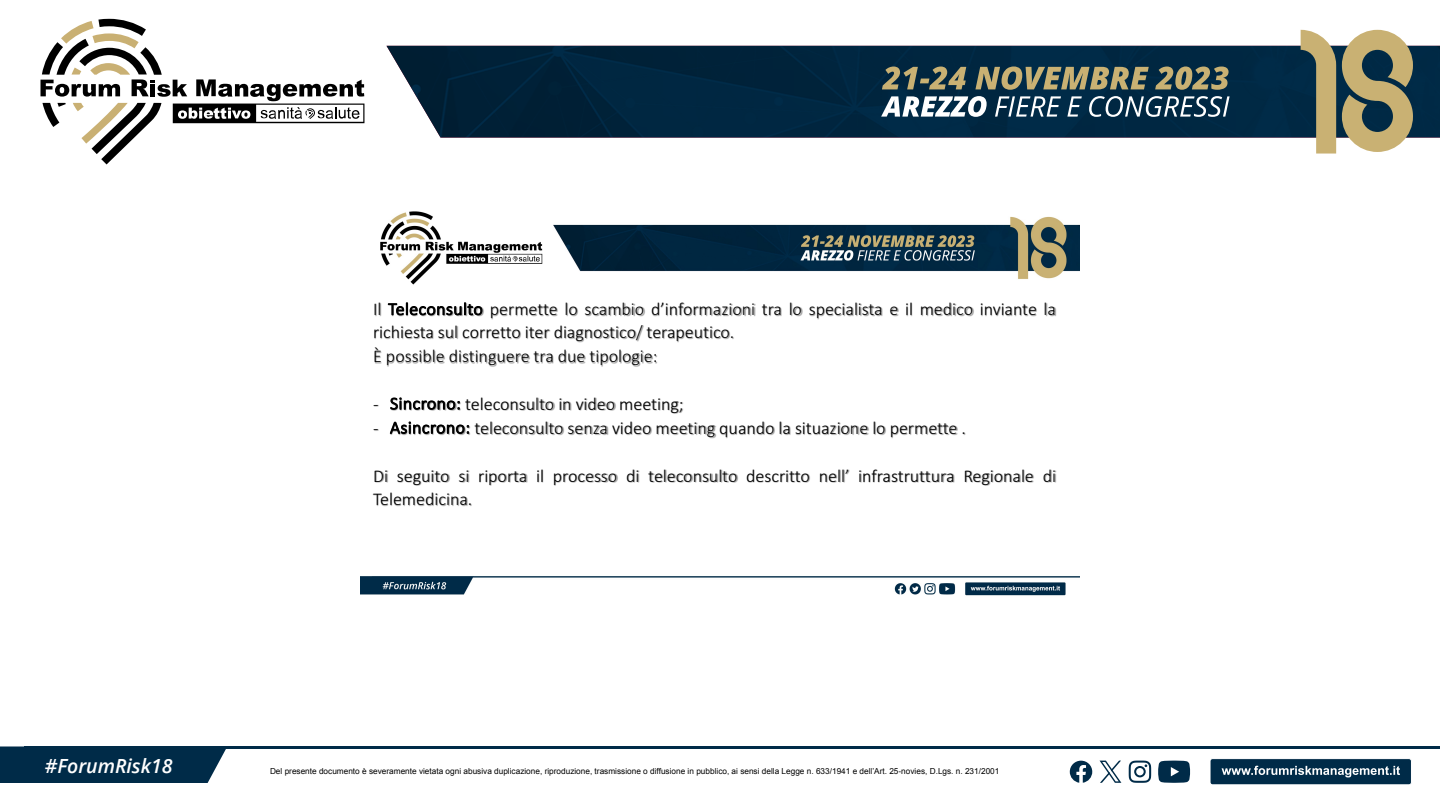
<style>
.page{position:relative;width:1440px;height:810px;background:#fff}
.page>*{position:absolute;margin:0;border:0;box-sizing:border-box;transform-origin:0 0}
.t1{font:italic 600 19.5px "Open Sans";color:#fff}
.t2{font:300 18px/23.7px "Calibri";color:#000}
.t3{font:8.25px "Arial";color:#000}
.s1{font-size:17.62px}
</style>
<div class="page">
<div style="left:0;top:746px;width:226px;height:37px;background:#002b48"></div>
<div style="left:1210px;top:759px;width:201px;height:26px;background:#002b48;border-radius:3px"></div>
<div style="left:1210px;top:758px;width:202px;height:27px;border:1px solid #fff;border-radius:3px"></div>
<svg style="left:1222px;top:766px;width:178px;height:11px"></svg>
<hr style="left:24px;top:746px;width:1416px;height:3px;background:#002b48">
<img style="left:386px;top:46px;width:1054px;height:92px">
<svg style="left:1342px;top:30px;width:71px;height:122px;background:#9a9575"></svg>
<svg style="left:1301px;top:30px;width:35px;height:124px;background:#929074"></svg>
<svg style="left:40px;top:19px;width:324px;height:145px"></svg>
<svg style="left:881px;top:96px;width:349px;height:21px"></svg>
<svg style="left:882px;top:66px;width:347px;height:24px;background:#656c5b"></svg>
<svg style="left:1129px;top:761px;width:22px;height:22px"></svg>
<svg style="left:1158px;top:761px;width:32px;height:22px"></svg>
<svg style="left:1070px;top:761px;width:22px;height:22px"></svg>
<svg style="left:1100px;top:761px;width:21px;height:22px"></svg>
<img style="left:360px;top:211px;width:720px;height:385px">
<img style="left:362px;top:293px;width:15px;height:23px">
<img style="left:377px;top:293px;width:102px;height:23px">
<img style="left:479px;top:293px;width:74px;height:23px">
<img style="left:553px;top:293px;width:20px;height:23px">
<img style="left:573px;top:293px;width:67px;height:23px">
<img style="left:640px;top:293px;width:110px;height:39px">
<img style="left:750px;top:293px;width:27px;height:39px">
<img style="left:777px;top:293px;width:20px;height:39px">
<img style="left:797px;top:293px;width:81px;height:39px">
<img style="left:878px;top:293px;width:16px;height:39px">
<img style="left:894px;top:293px;width:14px;height:39px">
<img style="left:908px;top:293px;width:61px;height:39px">
<img style="left:969px;top:293px;width:63px;height:39px">
<img style="left:1032px;top:293px;width:37px;height:39px">
<img style="left:362px;top:316px;width:65px;height:24px">
<img style="left:427px;top:316px;width:24px;height:24px">
<img style="left:451px;top:316px;width:63px;height:24px">
<img style="left:514px;top:316px;width:28px;height:24px">
<img style="left:542px;top:316px;width:93px;height:24px">
<img style="left:635px;top:316px;width:84px;height:40px">
<img style="left:719px;top:316px;width:28px;height:40px">
<img style="left:362px;top:340px;width:9px;height:40px">
<img style="left:371px;top:340px;width:4px;height:40px">
<img style="left:375px;top:340px;width:58px;height:40px">
<img style="left:433px;top:340px;width:4px;height:40px">
<img style="left:437px;top:340px;width:81px;height:40px">
<img style="left:518px;top:340px;width:56px;height:40px">
<img style="left:522px;top:340px;width:45px;height:40px">
<img style="left:574px;top:340px;width:4px;height:40px">
<img style="left:578px;top:340px;width:63px;height:40px">
<img style="left:641px;top:340px;width:5px;height:40px">
<img style="left:646px;top:340px;width:32px;height:40px">
<img style="left:362px;top:386px;width:30px;height:24px">
<img style="left:379px;top:387px;width:66px;height:24px">
<img style="left:445px;top:387px;width:9px;height:24px">
<img style="left:454px;top:387px;width:93px;height:24px">
<img style="left:547px;top:387px;width:17px;height:24px">
<img style="left:564px;top:387px;width:44px;height:24px">
<img style="left:608px;top:387px;width:59px;height:24px">
<img style="left:667px;top:387px;width:29px;height:24px">
<img style="left:362px;top:410px;width:30px;height:41px">
<img style="left:379px;top:411px;width:75px;height:40px">
<img style="left:454px;top:411px;width:9px;height:40px">
<img style="left:463px;top:411px;width:93px;height:40px">
<img style="left:556px;top:411px;width:45px;height:40px">
<img style="left:601px;top:411px;width:43px;height:40px">
<img style="left:644px;top:411px;width:64px;height:40px">
<img style="left:708px;top:411px;width:59px;height:40px">
<img style="left:767px;top:411px;width:17px;height:40px">
<img style="left:784px;top:411px;width:77px;height:40px">
<img style="left:861px;top:411px;width:17px;height:40px">
<img style="left:878px;top:411px;width:72px;height:40px">
<img style="left:950px;top:411px;width:29px;height:40px">
<img style="left:362px;top:459px;width:15px;height:23px">
<img style="left:377px;top:459px;width:9px;height:23px">
<img style="left:386px;top:459px;width:52px;height:23px">
<img style="left:438px;top:459px;width:9px;height:23px">
<img style="left:447px;top:459px;width:11px;height:23px">
<img style="left:458px;top:459px;width:9px;height:23px">
<img style="left:467px;top:459px;width:49px;height:40px">
<img style="left:516px;top:459px;width:9px;height:40px">
<img style="left:525px;top:459px;width:8px;height:40px">
<img style="left:533px;top:459px;width:9px;height:40px">
<img style="left:542px;top:459px;width:64px;height:40px">
<img style="left:606px;top:459px;width:9px;height:40px">
<img style="left:615px;top:459px;width:13px;height:40px">
<img style="left:628px;top:459px;width:9px;height:40px">
<img style="left:637px;top:459px;width:89px;height:40px">
<img style="left:726px;top:459px;width:9px;height:40px">
<img style="left:735px;top:459px;width:64px;height:40px">
<img style="left:799px;top:459px;width:8px;height:40px">
<img style="left:807px;top:459px;width:31px;height:40px">
<img style="left:838px;top:459px;width:9px;height:40px">
<img style="left:847px;top:459px;width:4px;height:40px">
<img style="left:851px;top:459px;width:101px;height:40px">
<img style="left:952px;top:459px;width:79px;height:40px">
<img style="left:1031px;top:459px;width:38px;height:40px">
<img style="left:362px;top:482px;width:95px;height:40px">
<img style="left:457px;top:482px;width:28px;height:40px">
<p class="t2" style="left:373px;top:297px;width:684px">Il <span class="s1">Teleconsulto</span> permette lo scambio d’informazioni tra lo specialista e il medico inviante la richiesta sul corretto iter diagnostico/ terapeutico.<br>È possible distinguere tra due tipologie:</p>
<p class="t2" style="left:373px;top:392px;width:312px">- <span class="s1">Sincrono:</span> teleconsulto in video meeting;</p>
<p class="t2" style="left:373px;top:416px;width:594px">- <span class="s1">Asincrono:</span> teleconsulto senza video meeting quando la situazione lo permette .</p>
<p class="t2" style="left:373px;top:464px;width:684px;line-height:23.4px">Di seguito si riporta il processo di teleconsulto descritto nell’ infrastruttura Regionale di<br>Telemedicina.</p>
<p class="t1" style="left:45px;top:752px;width:129px">#ForumRisk18</p>
<p class="t3" style="left:270px;top:766px;width:731px">Del presente documento è severamente vietata ogni abusiva duplicazione, riproduzione, trasmissione o diffusione in pubblico, ai sensi della Legge n. 633/1941 e dell’Art. 25-novies, D.Lgs. n. 231/2001</p>
</div>
